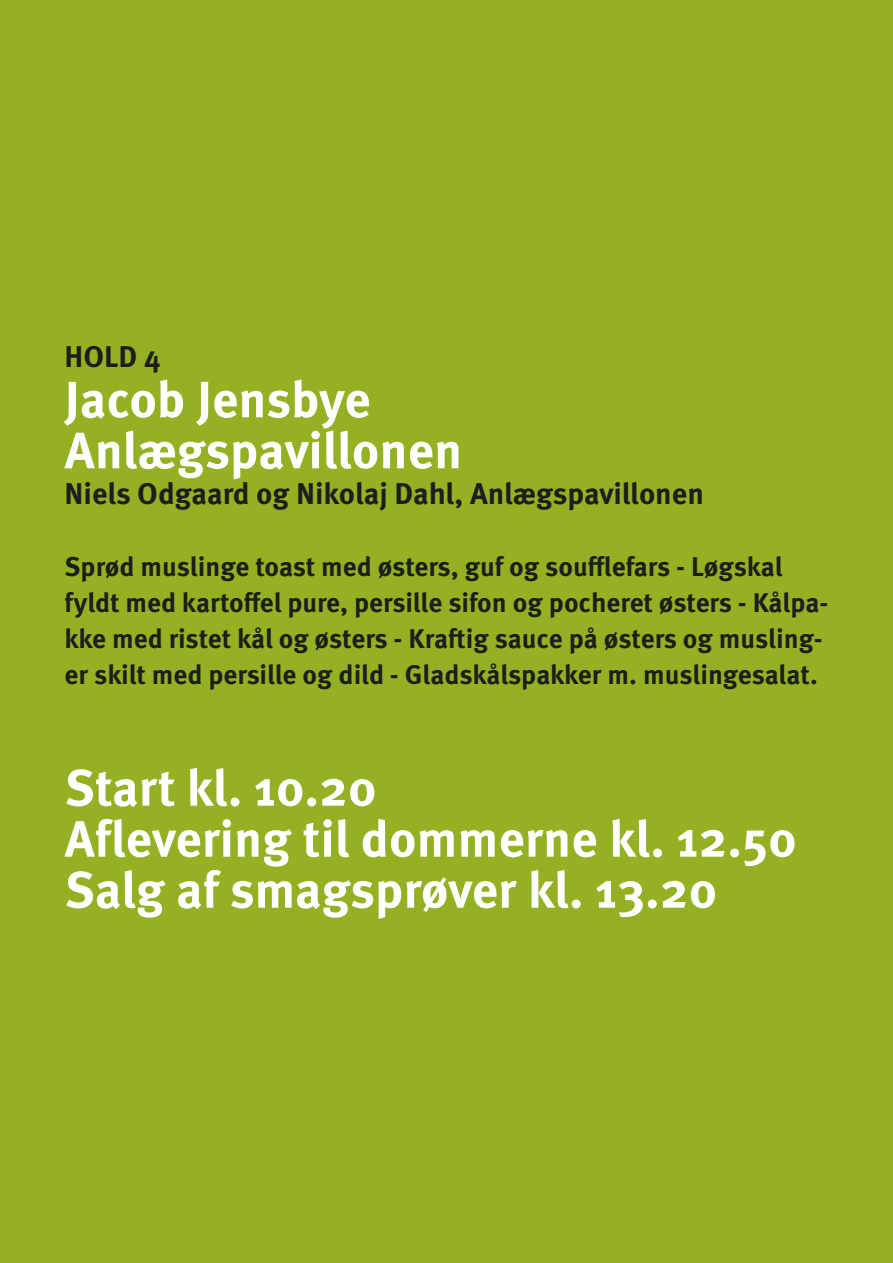
<style>
.page{position:relative;width:893px;height:1263px;background:#93b123}
.page>*{position:absolute;margin:0;border:0;box-sizing:border-box;transform-origin:0 0}
.t1{font:700 51px "Meta Pro";color:#fff}
.t2{font:700 30px "Meta Pro";color:#1d1d1b}
.t3{font:700 27px/36px "Meta Pro";letter-spacing:-.005em;color:#1d1d1b}
</style>
<div class="page">
<p class="t2" style="left:65px;top:333px;width:97px">HOLD 4</p>
<p class="t1" style="left:65px;top:360px;width:307px">Jacob Jensbye</p>
<p class="t1" style="left:65px;top:411px;width:399px">Anlægspavillonen</p>
<p class="t2" style="left:65px;top:470px;width:641px">Niels Odgaard og Nikolaj Dahl, Anlægspavillonen</p>
<p class="t3" style="left:65px;top:547px;width:765px">Sprød muslinge toast med østers, guf og soufflefars - Løgskal fyldt med kartoffel pure, persille sifon og pocheret østers - Kålpa&shy;kke med ristet kål og østers - Kraftig sauce på østers og musling&shy;er skilt med persille og dild - Gladskålspakker m. muslingesalat.</p>
<p class="t1" style="left:65px;top:748px;width:314px">Start kl. 10.20</p>
<p class="t1" style="left:65px;top:799px;width:734px">Aflevering til dommerne kl. 12.50</p>
<p class="t1" style="left:65px;top:850px;width:654px">Salg af smagsprøver kl. 13.20</p>
</div>
